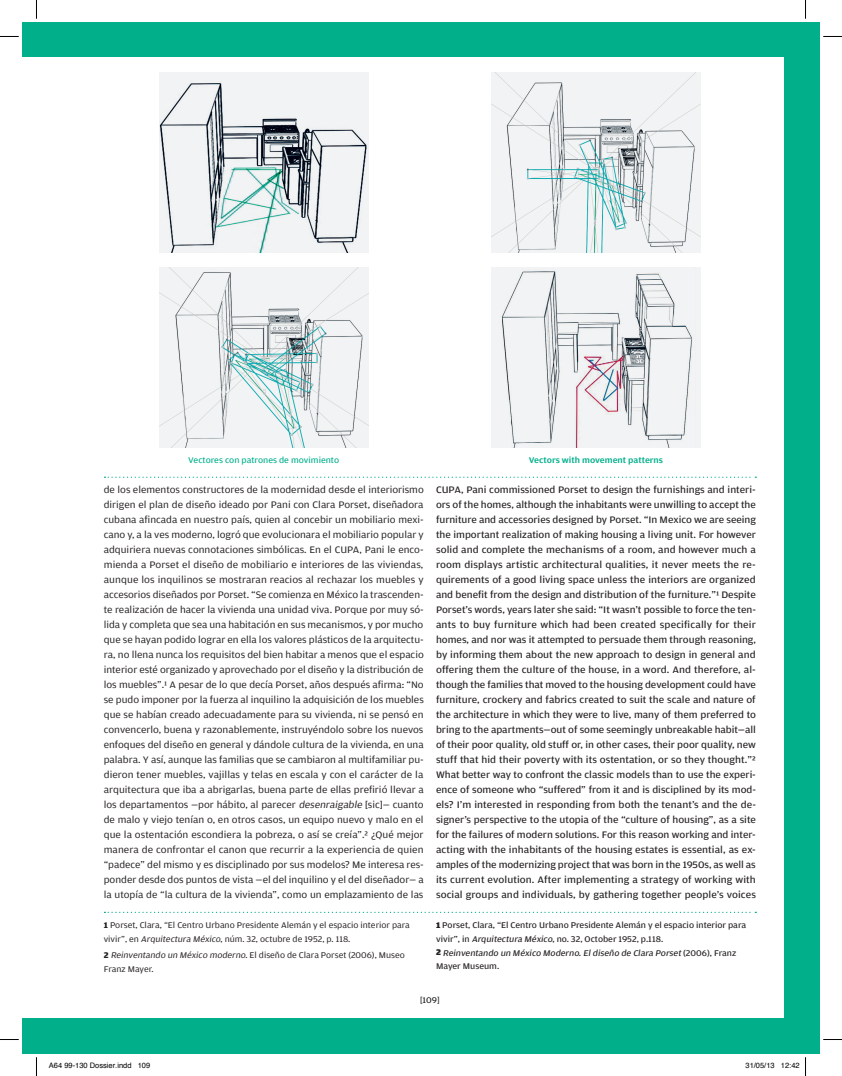
<style>
.page{position:relative;width:842px;height:1076px;background:#fff}
.page>*{position:absolute;margin:0;border:0;box-sizing:border-box;transform-origin:0 0}
.t1{font:10px/15px "Amplitude Wide";color:#231f20;text-align:justify}
.t2{font:10px/15px "Amplitude Wide";letter-spacing:.01em;color:#231f20;text-align:justify}
.t3{font:8.75px/13.8px "Amplitude Wide";color:#231f20}
.t4{font:8.75px/13.8px "Amplitude Wide";color:#231f20}
.t5{font:8.75px "Amplitude Wide";color:#01af8b}
.t6{font:500 8.75px "Amplitude Wide";color:#01af8b}
.t7{font:7.5px "Helvetica";color:#000}
.s1{font-style:italic}
.s2{font-weight:700}
.s3{font-weight:900}
.s4{font-style:inherit}
</style>
<div class="page">
<div style="left:22px;top:22px;width:798px;height:1031px;background:#01af8b"></div>
<div style="left:22px;top:58px;width:762px;height:960px;background:#fff"></div>
<img style="left:159px;top:268px;width:209px;height:180px">
<svg style="left:104px;top:476px;width:652px;height:2px"></svg>
<img style="left:159px;top:73px;width:209px;height:180px">
<img style="left:491px;top:73px;width:209px;height:180px">
<svg style="left:104px;top:911px;width:652px;height:2px"></svg>
<img style="left:491px;top:268px;width:209px;height:180px">
<svg style="left:0;top:36px;width:19px;height:1px"></svg>
<svg style="left:823px;top:36px;width:19px;height:1px"></svg>
<svg style="left:0;top:1039px;width:19px;height:1px"></svg>
<svg style="left:823px;top:1039px;width:19px;height:1px"></svg>
<svg style="left:36px;top:0;width:1px;height:19px"></svg>
<svg style="left:36px;top:1057px;width:1px;height:19px"></svg>
<svg style="left:805px;top:0;width:1px;height:19px"></svg>
<svg style="left:805px;top:1057px;width:1px;height:19px"></svg>
<p class="t5" style="left:188px;top:455px;width:152px">Vectores con patrones de movimiento</p>
<p class="t6" style="left:529px;top:455px;width:136px">Vectors with movement patterns</p>
<p class="t1" style="left:104px;top:482px;width:322px">de los elementos constructores de la modernidad desde el interiorismo dirigen el plan de diseño ideado por Pani con Clara Porset, diseñadora cubana afincada en nuestro país, quien al concebir un mobiliario mexi&shy;cano y, a la ves moderno, logró que evolucionara el mobiliario popular y adquiriera nuevas connotaciones simbólicas. En el CUPA, Pani le enco&shy;mienda a Porset el diseño de mobiliario e interiores de las viviendas, aunque los inquilinos se mostraran reacios al rechazar los muebles y accesorios diseñados por Porset. “Se comienza en México la trascenden&shy;te realización de hacer la vivienda una unidad viva. Porque por muy só&shy;lida y completa que sea una habitación en sus mecanismos, y por mucho que se hayan podido lograr en ella los valores plásticos de la arquitectu&shy;ra, no llena nunca los requisitos del bien habitar a menos que el espacio interior esté organizado y aprovechado por el diseño y la distribución de los muebles”.¹ A pesar de lo que decía Porset, años después afirma: “No se pudo imponer por la fuerza al inquilino la adquisición de los muebles que se habían creado adecuadamente para su vivienda, ni se pensó en convencerlo, buena y razonablemente, instruyéndolo sobre los nuevos enfoques del diseño en general y dándole cultura de la vivienda, en una palabra. Y así, aunque las familias que se cambiaron al multifamiliar pu&shy;dieron tener muebles, vajillas y telas en escala y con el carácter de la arquitectura que iba a abrigarlas, buena parte de ellas prefirió llevar a los departamentos —por hábito, al parecer <span class="s1">desenraigable</span> [sic]— cuanto de malo y viejo tenían o, en otros casos, un equipo nuevo y malo en el que la ostentación escondiera la pobreza, o así se creía”.² ¿Qué mejor manera de confrontar el canon que recurrir a la experiencia de quien “padece” del mismo y es disciplinado por sus modelos? Me interesa res&shy;ponder desde dos puntos de vista —el del inquilino y el del diseñador— a la utopía de “la cultura de la vivienda”, como un emplazamiento de las</p>
<p class="t4" style="left:104px;top:918px;width:307px"><span class="s2">1</span> Porset, Clara, “El Centro Urbano Presidente Alemán y el espacio interior para vivir”, en <span class="s1">Arquitectura México</span>, núm. 32, octubre de 1952, p. 118.</p>
<p class="t4" style="left:104px;top:948px;width:302px"><span class="s2">2</span> <span class="s1">Reinventando un México moderno</span>. El diseño de Clara Porset (2006), Museo<br>Franz Mayer.</p>
<p class="t2" style="left:436px;top:482px;width:321px">CU PA, Pani commissioned Porset to design the furnishings and interi&shy;ors of the homes, although the inhabitants were unwilling to accept the furniture and accessories designed by Porset. “I n Mexico we are seeing the important realization of making housing a living unit. For however solid and complete the mechanisms of a room, and however much a room displays artistic architectural qualities, it never meets the re&shy;quirements of a good living space unless the interiors are organized and benefit from the design and distribution of the furniture.”¹ Despite Porset’s words, years later she said: “It wasn’t possible to force the ten&shy;ants to buy furniture which had been created specifically for their homes, and nor was it attempted to persuade them through reasoning, by informing them about the new approach to design in general and offering them the culture of the house, in a word. And therefore, al&shy;though the families that moved to the housing development could have furniture, crockery and fabrics created to suit the scale and nature of the architecture in which they were to live, many of them preferred to bring to the apartments—out of some seemingly unbreakable habit—all of their poor quality, old stuff or, in other cases, their poor quality, new stuff that hid their poverty with its ostentation, or so they thought.”²<br>What better way to confront the classic models than to use the experi&shy;ence of someone who “suffered” from it and is disciplined by its mod&shy;els? I ’m interested in responding from both the tenant’s and the de&shy;signer’s perspective to the utopia of the “culture of housing”, as a site for the failures of modern solutions. For this reason working and inter&shy;acting with the inhabitants of the housing estates is essential, as ex&shy;amples of the modernizing project that was born in the 1950s, as well as its current evolution. After implementing a strategy of working with social groups and individuals, by gathering together people’s voices</p>
<p class="t3" style="left:436px;top:918px;width:312px"><span class="s3">1</span> Porset, Clara, “El Centro U rbano Presidente Alemán y el espacio interior para vivir”, in <span class="s1">Arquitectura México</span>, no. 32, October 1952, p.118.<br><span class="s3">2</span> <span class="s1">Reinventando un México Moderno.Eldiseño de Clara Porset</span> ( 2 0 0 6 ) , F r a n z Mayer Museum.</p>
<p class="t3" style="left:420px;top:993px;width:21px"><span class="s4">[</span>109<span class="s4">]</span></p>
<p class="t7" style="left:49px;top:1060px;width:103px">A64 99-130 Dossier.indd 109</p>
<p class="t7" style="left:745px;top:1060px;width:56px">31/05/13 12:42</p>
</div>
